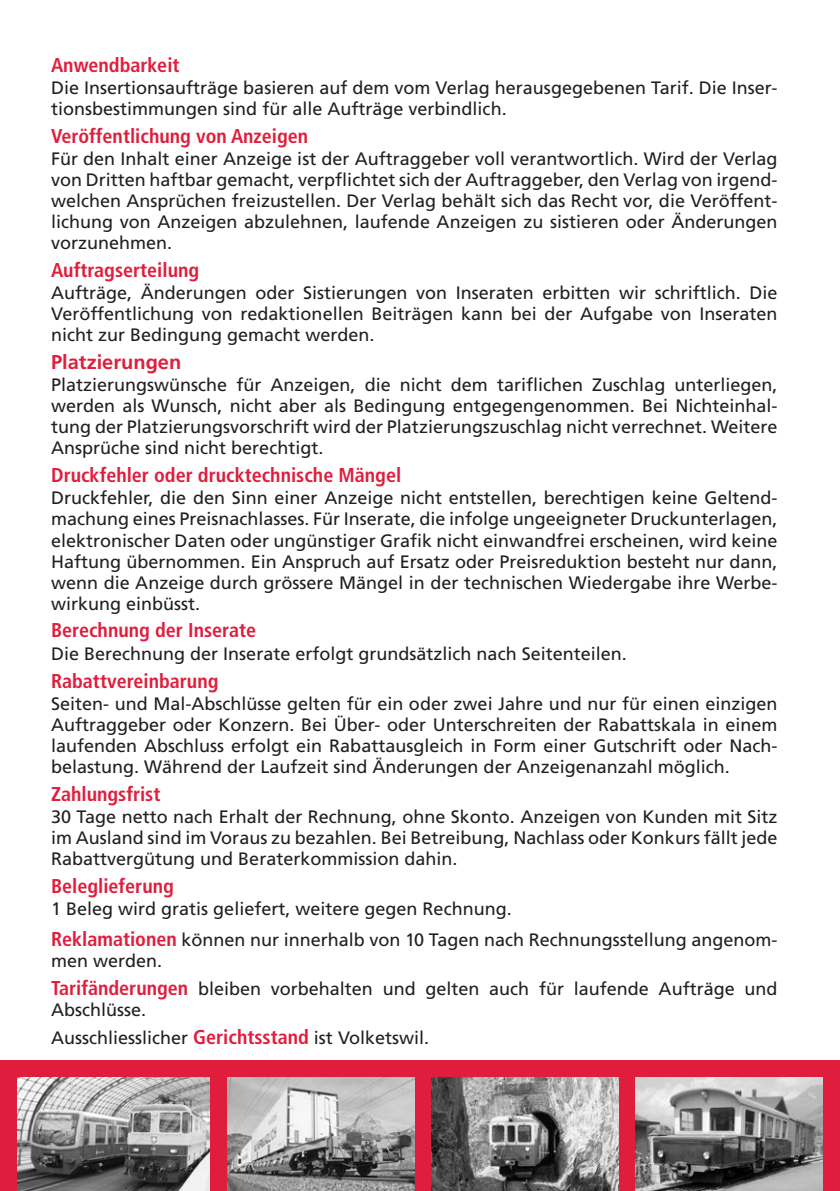
<style>
.page{position:relative;width:840px;height:1191px;background:#fff}
.page>*{position:absolute;margin:0;border:0;box-sizing:border-box;transform-origin:0 0}
.t1{font:700 condensed 20px "Frutiger";color:#e01d3c}
.t2{font:700 20px "Frutiger";color:#e01d3c}
.t3{font:18px/21px "Frutiger";color:#231f20;text-align:justify}
.s1{font-weight:700;font-stretch:condensed;font-size:20px;color:#e01d3c}
</style>
<div class="page">
<div style="left:0;top:1060px;width:839px;height:131px;background:#e01d3c"></div>
<img style="left:17px;top:1077px;width:193px;height:114px">
<img style="left:431px;top:1077px;width:187px;height:114px">
<img style="left:227px;top:1077px;width:187px;height:114px">
<img style="left:635px;top:1077px;width:187px;height:114px">
<p class="t1" style="left:51px;top:53px;width:130px">Anwendbarkeit</p>
<p class="t3" style="left:51px;top:77px;width:727px">Die Insertionsaufträge basieren auf dem vom Verlag herausgegebenen Tarif. Die Inser&shy;tionsbestimmungen sind für alle Aufträge verbindlich.</p>
<p class="t1" style="left:51px;top:124px;width:258px">Veröffentlichung von Anzeigen</p>
<p class="t3" style="left:51px;top:148px;width:727px">Für den Inhalt einer Anzeige ist der Auftraggeber voll verantwortlich. Wird der Verlag von Dritten haftbar gemacht, verpflichtet sich der Auftraggeber, den Verlag von irgend&shy;welchen Ansprüchen freizustellen. Der Verlag behält sich das Recht vor, die Veröffent&shy;lichung von Anzeigen abzulehnen, laufende Anzeigen zu sistieren oder Änderungen vorzunehmen.</p>
<p class="t1" style="left:51px;top:258px;width:150px">Auftragserteilung</p>
<p class="t3" style="left:51px;top:282px;width:727px">Aufträge, Änderungen oder Sistierungen von Inseraten erbitten wir schriftlich. Die Veröffentlichung von redaktionellen Beiträgen kann bei der Aufgabe von Inseraten nicht zur Bedingung gemacht werden.</p>
<p class="t2" style="left:51px;top:350px;width:132px">Platzierungen</p>
<p class="t3" style="left:51px;top:374px;width:727px">Platzierungswünsche für Anzeigen, die nicht dem tariflichen Zuschlag unterliegen, werden als Wunsch, nicht aber als Bedingung entgegengenommen. Bei Nichteinhal&shy;tung der Platzierungsvorschrift wird der Platzierungszuschlag nicht verrechnet. Weitere Ansprüche sind nicht berechtigt.</p>
<p class="t1" style="left:51px;top:463px;width:351px">Druckfehler oder drucktechnische Mängel</p>
<p class="t3" style="left:51px;top:487px;width:727px">Druckfehler, die den Sinn einer Anzeige nicht entstellen, berechtigen keine Geltend&shy;machung eines Preisnachlasses. Für Inserate, die infolge ungeeigneter Druckunterlagen, elektronischer Daten oder ungünstiger Grafik nicht einwandfrei erscheinen, wird keine Haftung übernommen. Ein Anspruch auf Ersatz oder Preisreduktion besteht nur dann, wenn die Anzeige durch grössere Mängel in der technischen Wiedergabe ihre Werbe&shy;wirkung einbüsst.</p>
<p class="t1" style="left:51px;top:618px;width:206px">Berechnung der Inserate</p>
<p class="t3" style="left:51px;top:642px;width:577px">Die Berechnung der Inserate erfolgt grundsätzlich nach Seitenteilen.</p>
<p class="t1" style="left:51px;top:668px;width:169px">Rabattvereinbarung</p>
<p class="t3" style="left:51px;top:693px;width:727px">Seiten- und Mal-Abschlüsse gelten für ein oder zwei Jahre und nur für einen einzigen Auftraggeber oder Konzern. Bei Über- oder Unterschreiten der Rabattskala in einem laufenden Abschluss erfolgt ein Rabattausgleich in Form einer Gutschrift oder Nach&shy;belastung. Während der Laufzeit sind Änderungen der Anzeigenanzahl möglich.</p>
<p class="t1" style="left:51px;top:782px;width:111px">Zahlungsfrist</p>
<p class="t3" style="left:51px;top:806px;width:727px">30 Tage netto nach Erhalt der Rechnung, ohne Skonto. Anzeigen von Kunden mit Sitz im Ausland sind im Voraus zu bezahlen. Bei Betreibung, Nachlass oder Konkurs fällt jede Rabattvergütung und Beraterkommission dahin.</p>
<p class="t1" style="left:51px;top:874px;width:124px">Beleglieferung</p>
<p class="t3" style="left:51px;top:893px;width:727px;line-height:30.8px">1 Beleg wird gratis geliefert, weitere gegen Rechnung.<br><span class="s1">Reklamationen</span> können nur innerhalb von 10 Tagen nach Rechnungsstellung angenom-</p>
<p class="t3" style="left:51px;top:946px;width:727px;line-height:27.8px">men werden.<br><span class="s1">Tarifänderungen</span> bleiben vorbehalten und gelten auch für laufende Aufträge und</p>
<p class="t3" style="left:51px;top:995px;width:379px;line-height:27.8px">Abschlüsse.<br>Ausschliesslicher <span class="s1">Gerichtsstand</span> ist Volketswil.</p>
</div>
